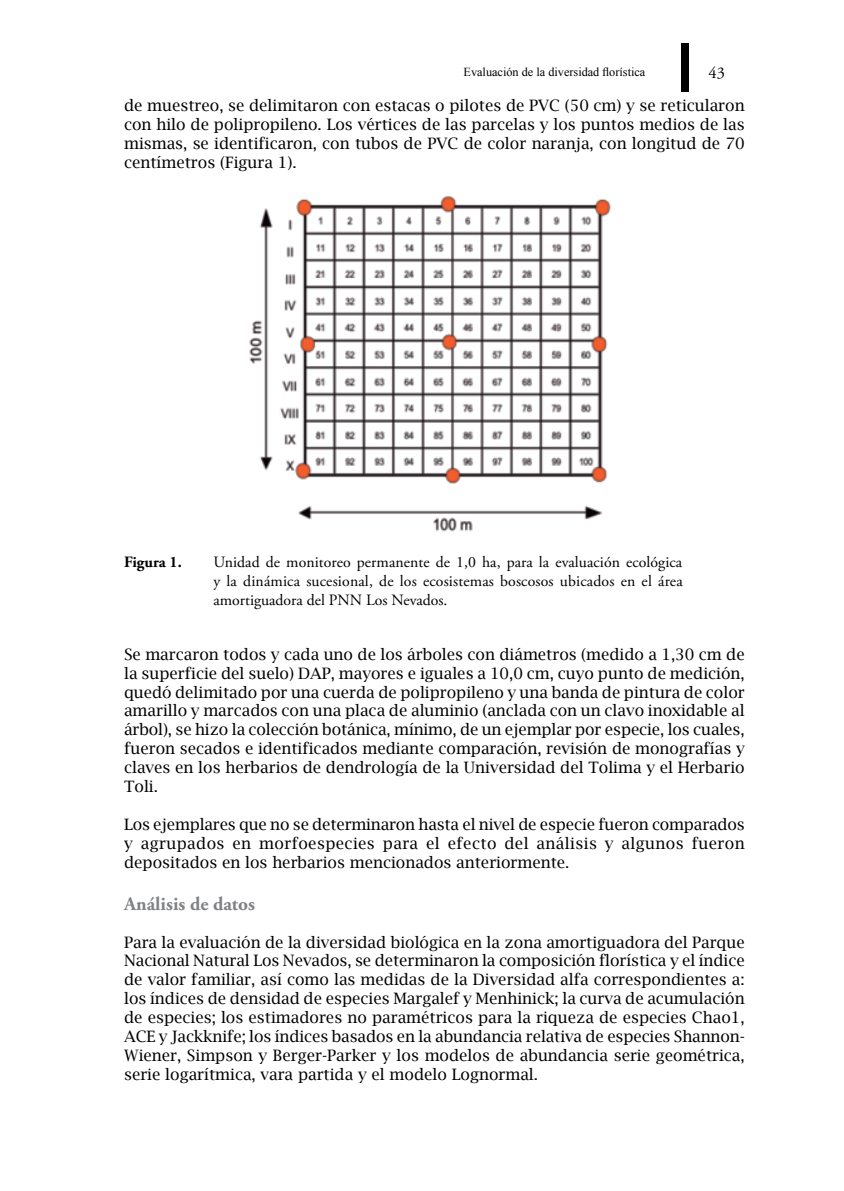
<style>
.page{position:relative;width:844px;height:1191px;background:#fff}
.page>*{position:absolute;margin:0;border:0;box-sizing:border-box;transform-origin:0 0}
.t1{font:700 19.25px "Adobe Garamond Pro";color:#808285}
.t2{font:16.45px "Adobe Garamond Pro";color:#000}
.t3{font:15.75px/18.9px "Lucida Bright";color:#000;text-align:justify}
.t4{font:15.75px/18.9px "Adobe Garamond Pro";color:#000;text-align:justify}
.t5{font:700 15.75px "Adobe Garamond Pro";color:#000}
.t6{font:12.25px "Times New Roman";color:#000}
</style>
<div class="page">
<div style="left:681px;top:43px;width:8px;height:49px;background:#000"></div>
<img style="left:249px;top:196px;width:362px;height:336px">
<p class="t6" style="left:463px;top:63px;width:183px">Evaluación de la diversidad florística</p>
<p class="t2" style="left:708px;top:62px;width:18px">43</p>
<p class="t3" style="left:124px;top:96px;width:622px">de muestreo, se delimitaron con estacas o pilotes de PVC (50 cm) y se reticularon con hilo de polipropileno. Los vértices de las parcelas y los puntos medios de las mismas, se identificaron, con tubos de PVC de color naranja, con longitud de 70 centímetros (Figura 1).</p>
<p class="t5" style="left:124px;top:553px;width:59px">Figura 1.</p>
<p class="t4" style="left:213px;top:553px;width:470px">Unidad de monitoreo permanente de 1,0 ha, para la evaluación ecológica y la dinámica sucesional, de los ecosistemas boscosos ubicados en el área amortiguadora del PNN Los Nevados.</p>
<p class="t3" style="left:124px;top:644px;width:622px">Se marcaron todos y cada uno de los árboles con diámetros (medido a 1,30 cm de la superficie del suelo) DAP, mayores e iguales a 10,0 cm, cuyo punto de medición, quedó delimitado por una cuerda de polipropileno y una banda de pintura de color amarillo y marcados con una placa de aluminio (anclada con un clavo inoxidable al árbol), se hizo la colección botánica, mínimo, de un ejemplar por especie, los cuales, fueron secados e identificados mediante comparación, revisión de monografías y claves en los herbarios de dendrología de la Universidad del Tolima y el Herbario Toli.</p>
<p class="t3" style="left:124px;top:814px;width:622px">Los ejemplares que no se determinaron hasta el nivel de especie fueron comparados y agrupados en morfoespecies para el efecto del análisis y algunos fueron depositados en los herbarios mencionados anteriormente.</p>
<p class="t1" style="left:124px;top:892px;width:132px">Análisis de datos</p>
<p class="t3" style="left:124px;top:932px;width:622px">Para la evaluación de la diversidad biológica en la zona amortiguadora del Parque Nacional Natural Los Nevados, se determinaron la composición florística y el índice de valor familiar, así como las medidas de la Diversidad alfa correspondientes a: los índices de densidad de especies Margalef y Menhinick; la curva de acumulación de especies; los estimadores no paramétricos para la riqueza de especies Chao1, ACE y Jackknife; los índices basados en la abundancia relativa de especies Shannon-Wiener, Simpson y Berger-Parker y los modelos de abundancia serie geométrica, serie logarítmica, vara partida y el modelo Lognormal.</p>
</div>
